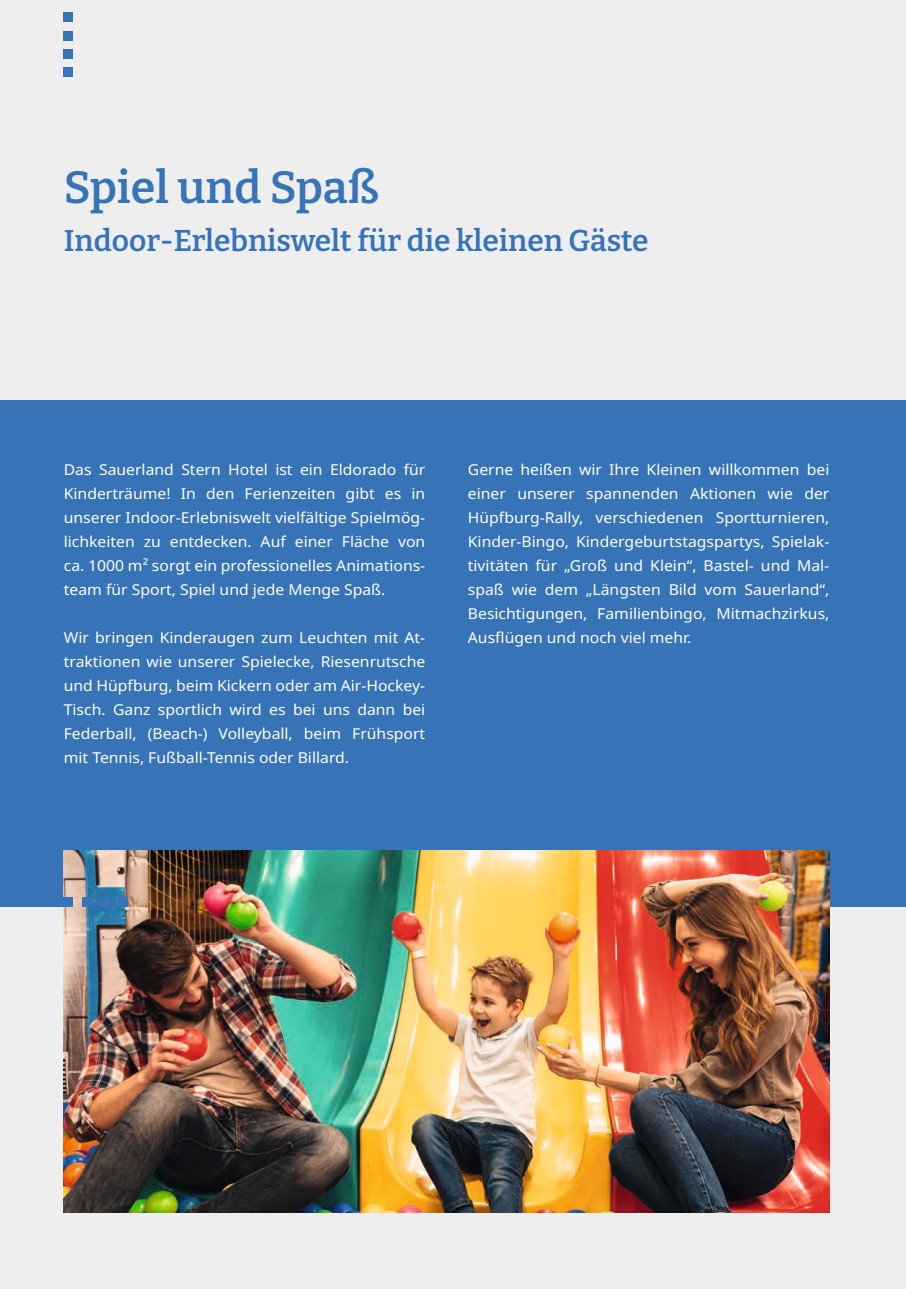
<style>
.page{position:relative;width:906px;height:1289px;background:#fff}
.page>*{position:absolute;margin:0;border:0;box-sizing:border-box;transform-origin:0 0}
.t1{font:600 45px "Bitter";color:#3673b7}
.t2{font:600 30px "Bitter";color:#3673b7}
.t3{font:15px/24px "Noto Sans";color:#fff;text-align:justify;scale:1.05 1}
</style>
<div class="page">
<div style="left:0;top:0;width:906px;height:1288px;background:#eee"></div>
<div style="left:0;top:400px;width:906px;height:506px;background:#3673b7"></div>
<div style="left:64px;top:67px;width:9px;height:10px;background:#3673b7"></div>
<div style="left:64px;top:31px;width:9px;height:9px;background:#3673b7"></div>
<div style="left:64px;top:13px;width:9px;height:9px;background:#3673b7"></div>
<div style="left:64px;top:49px;width:9px;height:9px;background:#3673b7"></div>
<img style="left:64px;top:850px;width:765px;height:362px">
<div style="left:118px;top:897px;width:10px;height:9px;background:#3673b7"></div>
<div style="left:82px;top:897px;width:9px;height:9px;background:#3673b7"></div>
<div style="left:64px;top:897px;width:9px;height:9px;background:#3673b7"></div>
<div style="left:100px;top:897px;width:9px;height:9px;background:#3673b7"></div>
<h1 class="t1" style="left:64px;top:159px;width:316px">Spiel und Spaß</h1>
<h2 class="t2" style="left:64px;top:222px;width:586px">Indoor-Erlebniswelt für die kleinen Gäste</h2>
<p class="t3" style="left:64px;top:457px;width:346px">Das Sauerland Stern Hotel ist ein Eldorado für Kinderträume! In den Ferienzeiten gibt es in unserer Indoor-Erlebniswelt vielfältige Spielmög&shy;lichkeiten zu entdecken. Auf einer Fläche von ca. 1000 m² sorgt ein professionelles Animations&shy;team für Sport, Spiel und jede Menge Spaß.</p>
<p class="t3" style="left:64px;top:625px;width:346px">Wir bringen Kinderaugen zum Leuchten mit At&shy;traktionen wie unserer Spielecke, Riesenrutsche und Hüpfburg, beim Kickern oder am Air-Hockey-Tisch. Ganz sportlich wird es bei uns dann bei Federball, (Beach-) Volleyball, beim Frühsport mit Tennis, Fußball-Tennis oder Billard.</p>
<p class="t3" style="left:468px;top:457px;width:346px">Gerne heißen wir Ihre Kleinen willkommen bei einer unserer spannenden Aktionen wie der Hüpfburg-Rally, verschiedenen Sportturnieren, Kinder-Bingo, Kindergeburtstagspartys, Spielak&shy;tivitäten für „Groß und Klein“, Bastel- und Mal&shy;spaß wie dem „Längsten Bild vom Sauerland“, Besichtigungen, Familienbingo, Mitmachzirkus, Ausflügen und noch viel mehr.</p>
</div>
